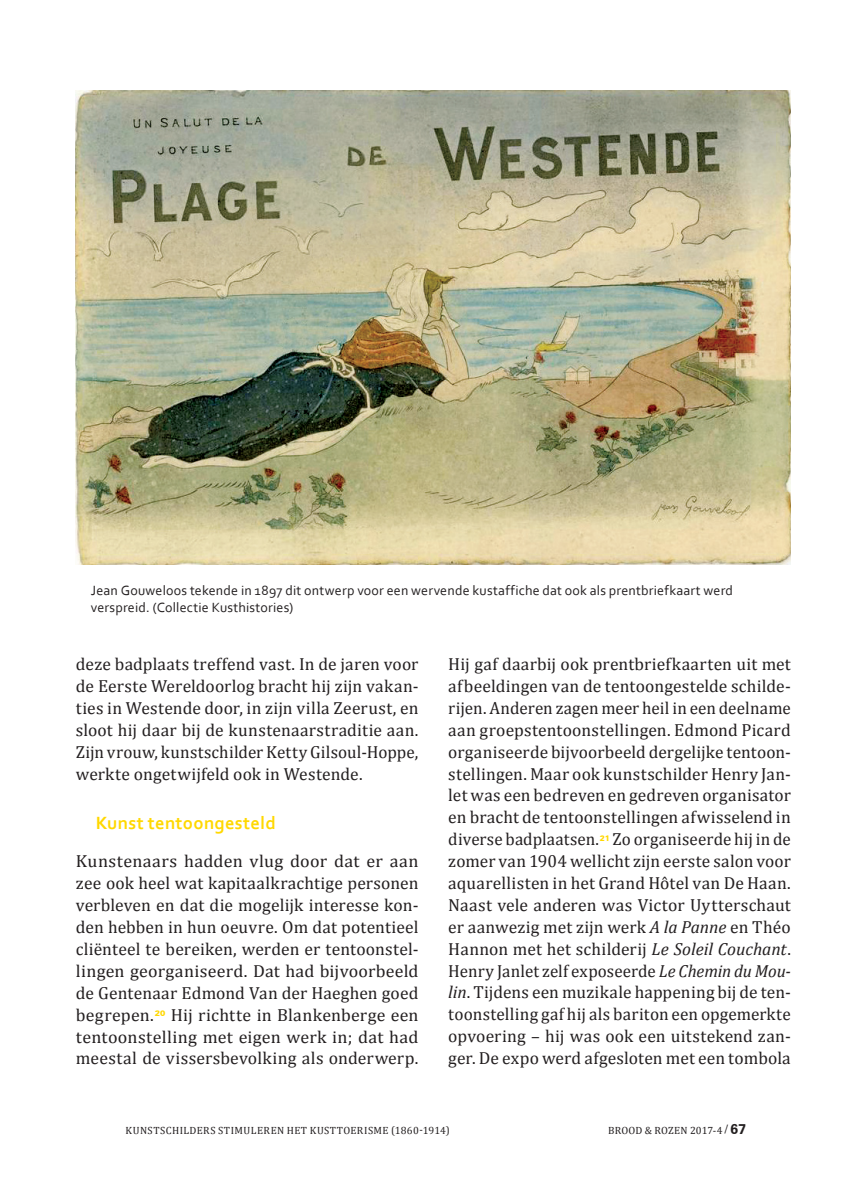
<style>
.page{position:relative;width:847px;height:1194px;background:#fff}
.page>*{position:absolute;margin:0;border:0;box-sizing:border-box;transform-origin:0 0}
.t1{font:700 18.55px "Corbel";letter-spacing:.015em;color:#ffd801}
.t2{font:17.5px/21.9px "Cambria";letter-spacing:.01em;color:#231f20;text-align:justify}
.t3{font:14px/17.5px "Corbel";letter-spacing:.015em;color:#231f20}
.t4{font:10.5px "Cambria";letter-spacing:.04em;color:#231f20}
.t5{font:10.5px "Cambria";letter-spacing:.015em;color:#231f20}
.t6{font:900 7.7px "Zurich BT";color:#ffd801}
.s1{font-style:italic}
.s2{font-family:"Candara";font-weight:700;font-style:italic}
.s3{font-family:"Zurich BT";font-weight:700;font-size:14px}
</style>
<div class="page">
<img style="left:76px;top:91px;width:714px;height:473px">
<p class="t3" style="left:91px;top:581px;width:643px">Jean Gouweloos tekende in 1897 dit ontwerp voor een wervende kustaffiche dat ook als prentbriefkaart werd verspreid. (Collectie Kusthistories)</p>
<p class="t2" style="left:76px;top:653px;width:344px">deze badplaats treffend vast. In de jaren voor de Eerste Wereldoorlog bracht hij zijn vakan&shy;ties in Westende door, in zijn villa Zeerust, en sloot hij daar bij de kunstenaarstraditie aan.<br>Zijn vrouw, kunstschilder Ketty Gilsoul-Hoppe, werkte ongetwijfeld ook in Westende.</p>
<p class="t1" style="left:96px;top:811px;width:181px">Kunst tentoongesteld</p>
<p class="t2" style="left:76px;top:850px;width:344px">Kunstenaars hadden vlug door dat er aan zee ook heel wat kapitaalkrachtige personen verbleven en dat die mogelijk interesse kon&shy;den hebben in hun oeuvre. Om dat potentieel cliënteel te bereiken, werden er tentoonstel&shy;lingen georganiseerd. Dat had bijvoorbeeld de Gentenaar Edmond Van der Haeghen goed begrepen.</p>
<p class="t2" style="left:76px;top:1003px;width:344px;text-indent:95px">Hij richtte in Blankenberge een tentoonstelling met eigen werk in; dat had meestal de vissersbevolking als onderwerp.</p>
<p class="t6" style="left:155px;top:1008px;width:12px">20</p>
<p class="t2" style="left:448px;top:653px;width:344px">Hij gaf daarbij ook prentbriefkaarten uit met afbeeldingen van de tentoongestelde schilde&shy;rijen. Anderen zagen meer heil in een deelname aan groepstentoonstellingen. Edmond Picard organiseerde bijvoorbeeld dergelijke tentoon&shy;stellingen. Maar ook kunstschilder Henry Jan&shy;let was een bedreven en gedreven organisator en bracht de tentoonstellingen afwisselend in diverse badplaatsen.</p>
<p class="t2" style="left:448px;top:828px;width:344px;text-indent:164px">Zo organiseerde hij in de zomer van 1904 wellicht zijn eerste salon voor aquarellisten in het Grand Hôtel van De Haan.<br>Naast vele anderen was Victor Uytterschaut er aanwezig met zijn werk <span class="s1">A la Panne</span> en Théo Hannon met het schilderij <span class="s1">Le Soleil Couchant</span>.<br>Henry Janlet zelf exposeerde <span class="s1">Le Chemin du Mou&shy;lin</span>. Tijdens een muzikale happening bij de ten&shy;toonstelling gaf hij als bariton een opgemerkte opvoering – hij was ook een uitstekend zan&shy;ger. De expo werd afgesloten met een tombola</p>
<p class="t6" style="left:599px;top:833px;width:11px">21</p>
<p class="t4" style="left:125px;top:1123px;width:325px">KUNSTSCHILDERS STIMULEREN HET KUSTTOERISME (1860-1914)</p>
<p class="t5" style="left:608px;top:1123px;width:139px">BROOD &amp; ROZEN 2017-4 <span class="s2">/</span> <span class="s3">67</span></p>
</div>
